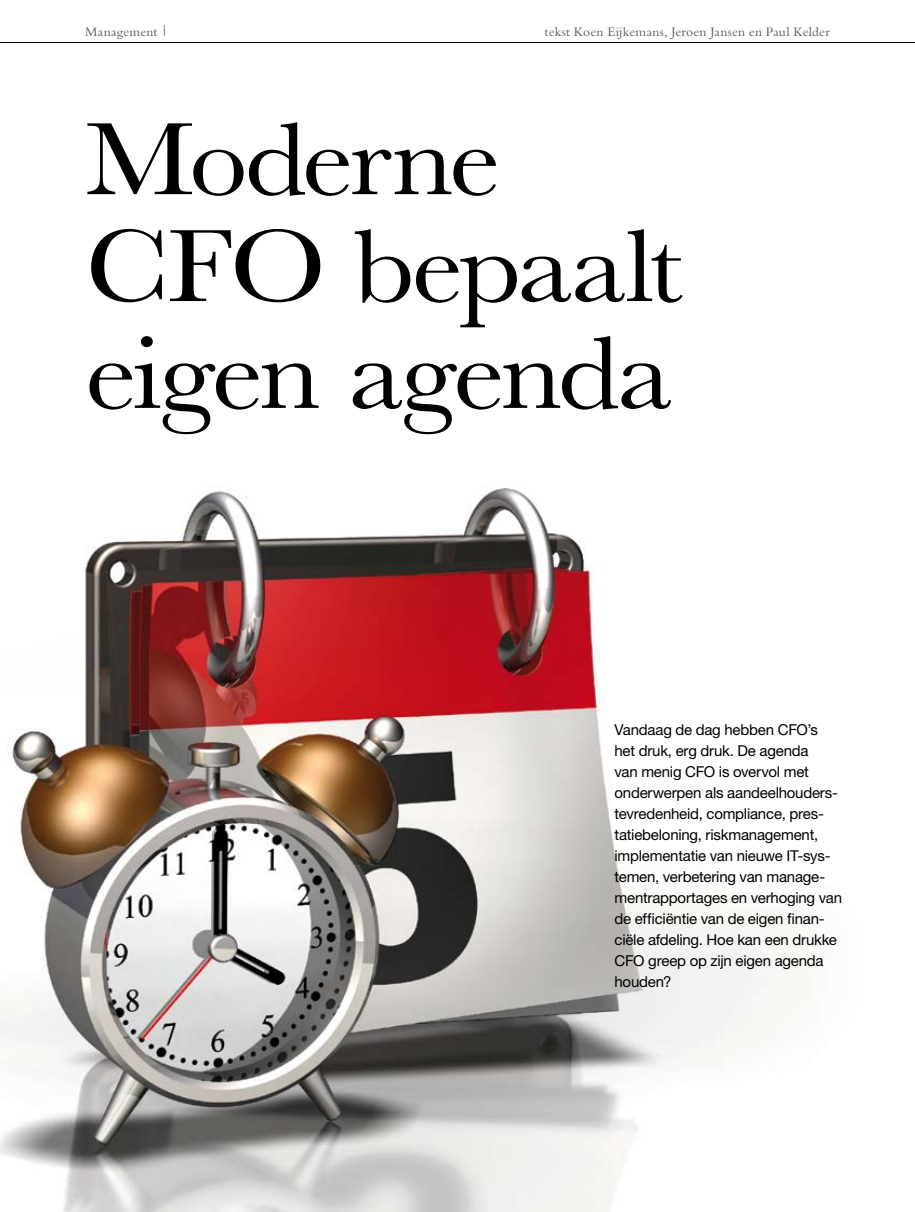
<style>
.page{position:relative;width:915px;height:1212px;background:#fff}
.page>*{position:absolute;margin:0;border:0;box-sizing:border-box;transform-origin:0 0}
.t1{font:106.8px/106.8px "Baskerville";letter-spacing:-.025em;color:#000;scale:1.1 1}
.t2{font:15px/21px "Helvetica Neue LT";letter-spacing:-.015em;color:#000}
.t3{font:13.5px "M Bembo";letter-spacing:.01em;color:#58585a}
</style>
<div class="page">
<hr style="left:0;top:42px;width:914px;height:1px;background:#000">
<img style="left:0;top:488px;width:811px;height:724px">
<p class="t3" style="left:85px;top:24px;width:84px">Management |</p>
<p class="t3" style="left:544px;top:24px;width:287px">tekst Koen Eijkemans, Jeroen Jansen en Paul Kelder</p>
<h1 class="t1" style="left:85px;top:105px;width:544px">Moderne<br>CFO bepaalt eigen agenda</h1>
<p class="t2" style="left:614px;top:719px;width:229px">Vandaag de dag hebben CFO’s het druk, erg druk. De agenda<br>van menig CFO is overvol met onderwerpen als aandeelhouders&shy;tevredenheid, compliance, pres&shy;tatiebeloning, riskmanagement, implementatie van nieuwe IT-sys&shy;temen, verbetering van manage&shy;mentrapportages en verhoging van de efficiëntie van de eigen finan&shy;ciële afdeling. Hoe kan een drukke<br>CFO greep op zijn eigen agenda houden?</p>
</div>
